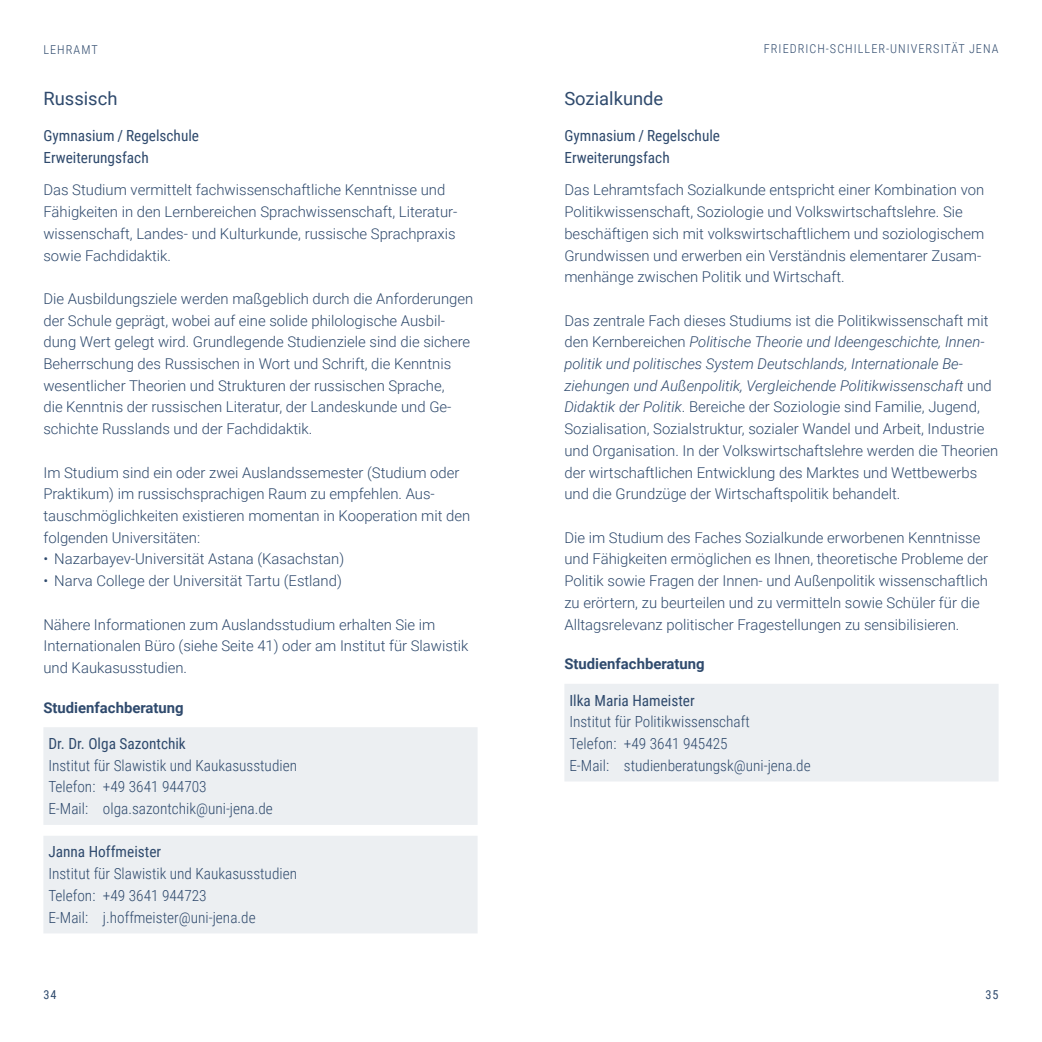
<style>
.page{position:relative;width:1042px;height:1042px;background:#fff}
.page>*{position:absolute;margin:0;border:0;box-sizing:border-box;transform-origin:0 0}
.h3_idx{font:18.38px "Roboto";color:#2f4a6d}
.p_address_4rows{font:300 15.4px/21.7px "Roboto Condensed";color:#2f4a6d}
.p_tagline{font:15.4px/21.7px "Roboto Condensed";color:#2f4a6d}
.t1{font:300 14.88px/21.7px "Roboto";color:#2f4a6d}
.t2{font:700 14.88px "Roboto";color:#2f4a6d}
.t3{font:300 12.25px "Roboto Condensed";letter-spacing:.085em;color:#2f4a6d}
.t4{font:12.25px "Roboto Condensed";color:#2f4a6d}
.s1{font-weight:400}
.s2{font-style:italic}
</style>
<div class="page">
<div style="left:43px;top:727px;width:434px;height:98px;background:#eceff2"></div>
<div style="left:43px;top:836px;width:434px;height:97px;background:#eceff2"></div>
<div style="left:564px;top:684px;width:434px;height:97px;background:#eceff2"></div>
<p class="t3" style="left:43px;top:41px;width:56px">Lehramt</p>
<p class="h3_idx" style="left:43px;top:86px;width:76px">Russisch</p>
<p class="p_tagline" style="left:43px;top:124px;width:157px">Gymnasium / Regelschule<br>Erweiterungsfach</p>
<p class="t1" style="left:43px;top:179px;width:415px">Das Studium vermittelt fachwissenschaftliche Kenntnisse und Fähigkeiten in den Lernbereichen Sprachwissenschaft, Literatur&shy;wissenschaft, Landes- und Kulturkunde, russische Sprachpraxis sowie Fachdidaktik.</p>
<p class="t1" style="left:43px;top:287px;width:431px">Die Ausbildungsziele werden maßgeblich durch die Anforderungen der Schule geprägt, wobei auf eine solide philologi sche Aus bil - dung Wert gelegt wird. Grundlegende Studienziele sind die sichere Beherrschung des Russischen in Wort und Schrift, die Kenntnis wesentlicher Theorien und Strukturen der russischen Sprache,<br>die Kenntnis der russischen Literatur, der Landeskunde und Ge&shy;schichte Russlands und der Fachdidaktik.</p>
<p class="t1" style="left:43px;top:461px;width:428px">Im Studium sind ein oder zwei Auslandssemester (Studium oder Praktikum) im russischsprachigen Raum zu empfehlen. Aus&shy;tauschmöglichkeiten existieren momentan in Kooperation mit den folgenden Universitäten:</p>
<p class="t1" style="left:43px;top:548px;width:302px">• Nazarbayev-Universität Astana (Kasachstan)</p>
<p class="t1" style="left:43px;top:569px;width:300px">• Narva College der Universität Tartu (Estland)</p>
<p class="t1" style="left:43px;top:613px;width:426px">Nähere Informationen zum Auslandsstudium erhalten Sie im<br>Internationalen Büro (siehe Seite 41) oder am Institut für Slawistik und Kaukasusstudien.</p>
<h4 class="t2" style="left:43px;top:697px;width:142px">Studienfachberatung</h4>
<p class="p_address_4rows" style="left:48px;top:732px;width:250px"><span class="s1">Dr. Dr. Olga Sazontchik<br></span>Institut für Slawistik und Kaukasusstudien Telefon: +49 3641 944703<br>E-Mail: olga.sazontchik@uni-jena.de</p>
<p class="p_address_4rows" style="left:48px;top:840px;width:250px"><span class="s1">Janna Hoffmeister<br></span>Institut für Slawistik und Kaukasusstudien<br>Telefon: +49 3641 944723<br>E-Mail: j.hoffmeister@uni-jena.de</p>
<p class="t3" style="left:764px;top:40px;width:236px">FRIEDRICH-SCHILLER-UNIVERSITÄT JENA</p>
<p class="h3_idx" style="left:564px;top:86px;width:100px">Sozialkunde</p>
<p class="p_tagline" style="left:564px;top:124px;width:157px">Gymnasium / Regelschule<br>Erweiterungsfach</p>
<p class="t1" style="left:564px;top:179px;width:421px">Das Lehramtsfach Sozialkunde entspricht einer Kombination von Politikwissenschaft, Soziologie und Volkswirtschaftslehre. Sie beschäftigen sich mit volkswirtschaftlichem und soziologischem Grundwissen und erwerben ein Verständnis elementarer Zusam&shy;menhänge zwischen Politik und Wirtschaft.</p>
<p class="t1" style="left:564px;top:309px;width:435px">Das zentrale Fach dieses Studiums ist die Politikwissenschaft mit den Kernbereichen <span class="s2">Politische Theorie und Ideengeschichte, Innen&shy;politik und politisches System Deutschlands, Internationale Be-- ziehungen und Außenpolitik, Vergleichende Politikwissenschaft</span> und <span class="s2">Didaktik der Politik</span>. Bereiche der Soziologie sind Familie, Jugend, Sozialisation, Sozialstruktur, sozialer Wandel und Arbeit, Industrie und Organisation. In der Volkswirtschaftslehre werden die Theorien der wirtschaftlichen Entwicklung des Marktes und Wettbewerbs und die Grundzüge der Wirtschaftspolitik behandelt.</p>
<p class="t1" style="left:564px;top:526px;width:425px">Die im Studium des Faches Sozialkunde erworbenen Kenntnisse und Fähigkeiten ermöglichen es Ihnen, theoretische Probleme der Politik sowie Fragen der Innen- und Außenpolitik wissenschaftlich zu erörtern, zu beurteilen und zu vermitteln sowie Schüler für die Alltagsrelevanz politischer Fragestellungen zu sensibilisieren.</p>
<h4 class="t2" style="left:564px;top:654px;width:142px">Studienfachberatung</h4>
<p class="p_address_4rows" style="left:569px;top:688px;width:243px"><span class="s1">Ilka Maria Hameister<br></span>Institut für Politikwissenschaft<br>Telefon: +49 3641 945425<br>E-Mail: studienberatungsk@uni-jena.de</p>
<p class="t4" style="left:43px;top:985px;width:15px">34</p>
<p class="t4" style="left:985px;top:985px;width:15px">35</p>
</div>
